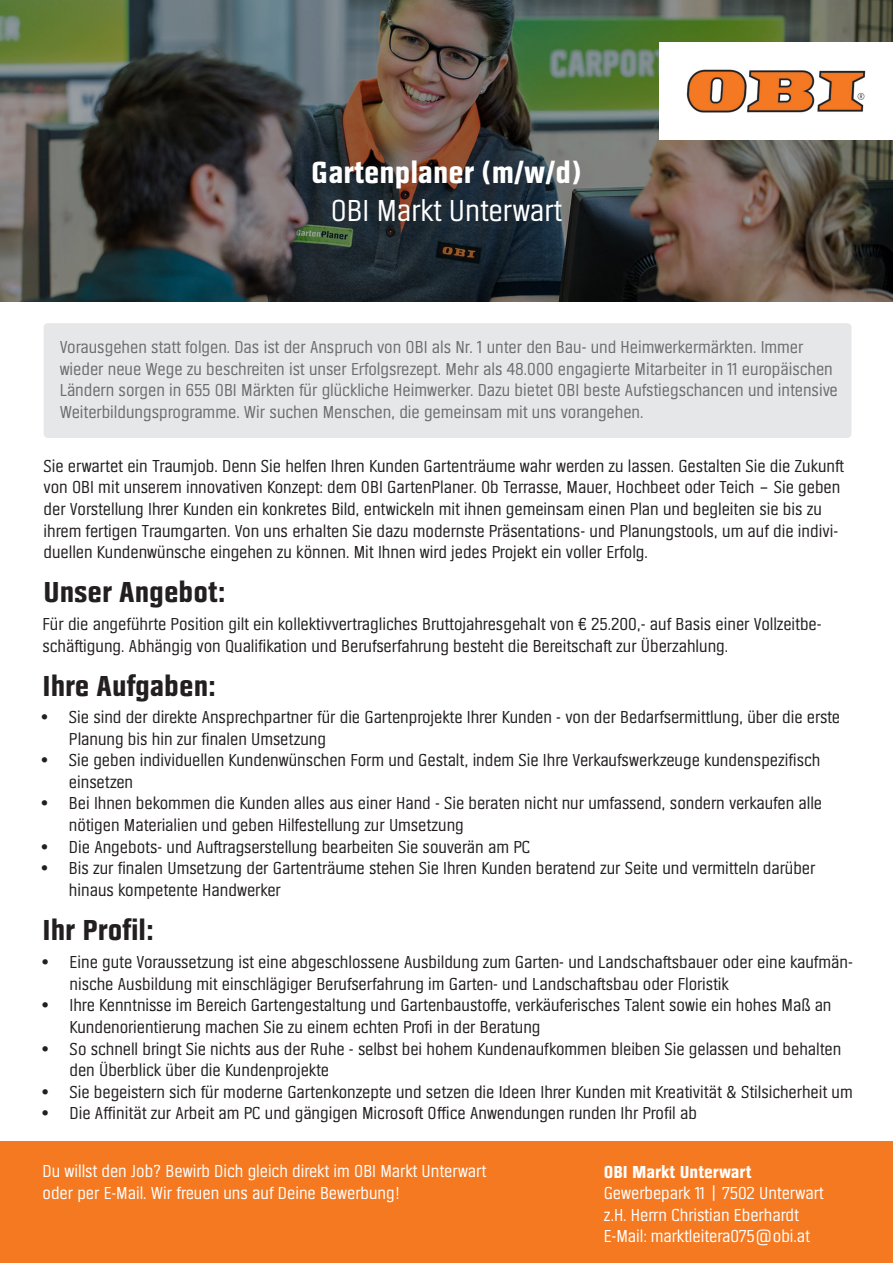
<style>
.page{position:relative;width:893px;height:1263px;background:#fff}
.page>*{position:absolute;margin:0;border:0;box-sizing:border-box;transform-origin:0 0}
.t1{font:700 31.5px "Obi Sans ML";color:#fff}
.t2{font:31.5px "Obi Sans ML";color:#fff}
.t3{font:700 30px "Obi Sans ML";color:#231f20}
.t4{font:18px/21.6px "Obi Sans ML";color:#231f20}
.t5{font:18px/21.6px "Obi Sans ML";color:#6c6d70}
.t6{font:18px/21.6px "Obi Sans ML";color:#fff}
.t7{font:700 18px "Obi Sans ML";color:#fff}
</style>
<div class="page">
<div style="left:0;top:1142px;width:893px;height:121px;background:#f47921"></div>
<img style="left:0;top:0;width:893px;height:302px">
<div style="left:44px;top:323px;width:807px;height:115px;background:#e6e7e9;border-radius:4px"></div>
<h1 class="t1" style="left:311px;top:154px;width:272px">Gartenplaner (m/w/d)</h1>
<h1 class="t2" style="left:331px;top:194px;width:233px">OBI Markt Unterwart</h1>
<p class="t5" style="left:60px;top:337px;width:780px">Vorausgehen statt folgen. Das ist der Anspruch von OBI als Nr. 1 unter den Bau- und Heimwerkermärkten. Immer wieder neue Wege zu beschreiten ist unser Erfolgsrezept. Mehr als 48.000 engagierte Mitarbeiter in 11 europäischen Ländern sorgen in 655 OBI Märkten für glückliche Heimwerker. Dazu bietet OBI beste Aufstiegschancen und intensive Weiterbildungsprogramme. Wir suchen Menschen, die gemeinsam mit uns vorangehen.</p>
<p class="t4" style="left:44px;top:455px;width:802px">Sie erwartet ein Traumjob. Denn Sie helfen Ihren Kunden Gartenträume wahr werden zu lassen. Gestalten Sie die Zukunft von OBI mit unserem innovativen Konzept: dem OBI GartenPlaner. Ob Terrasse, Mauer, Hochbeet oder Teich – Sie geben der Vorstellung Ihrer Kunden ein konkretes Bild, entwickeln mit ihnen gemeinsam einen Plan und begleiten sie bis zu ihrem fertigen Traumgarten. Von uns erhalten Sie dazu modernste Präsentations- und Planungstools, um auf die indivi&shy;duellen Kundenwünsche eingehen zu können. Mit Ihnen wird jedes Projekt ein voller Erfolg.</p>
<h2 class="t3" style="left:43px;top:574px;width:183px">Unser Angebot:</h2>
<p class="t4" style="left:43px;top:614px;width:781px">Für die angeführte Position gilt ein kollektivvertragliches Bruttojahresgehalt von € 25.200,- auf Basis einer Vollzeitbe&shy;schäftigung. Abhängig von Qualifikation und Berufserfahrung besteht die Bereitschaft zur Überzahlung.</p>
<h2 class="t3" style="left:43px;top:668px;width:175px">Ihre Aufgaben:</h2>
<p class="t4" style="left:69px;top:707px;width:773px;text-indent:-27px">• Sie sind der direkte Ansprechpartner für die Gartenprojekte Ihrer Kunden - von der Bedarfsermittlung, über die erste<br>Planung bis hin zur finalen Umsetzung</p>
<p class="t4" style="left:69px;top:750px;width:753px;text-indent:-27px">• Sie geben individuellen Kundenwünschen Form und Gestalt, indem Sie Ihre Verkaufswerkzeuge kundenspezifisch einsetzen</p>
<p class="t4" style="left:69px;top:793px;width:755px;text-indent:-27px">• Bei Ihnen bekommen die Kunden alles aus einer Hand - Sie beraten nicht nur umfassend, sondern verkaufen alle nötigen Materialien und geben Hilfestellung zur Umsetzung</p>
<p class="t4" style="left:42px;top:836px;width:490px">• Die Angebots- und Auftragserstellung bearbeiten Sie souverän am PC</p>
<p class="t4" style="left:69px;top:858px;width:748px;text-indent:-27px">• Bis zur finalen Umsetzung der Gartenträume stehen Sie Ihren Kunden beratend zur Seite und vermitteln darüber hinaus kompetente Handwerker</p>
<h2 class="t3" style="left:43px;top:912px;width:112px">Ihr Profil:</h2>
<p class="t4" style="left:70px;top:952px;width:785px;text-indent:-27px">• Eine gute Voraussetzung ist eine abgeschlossene Ausbildung zum Garten- und Landschaftsbauer oder eine kaufmän&shy;nische Ausbildung mit einschlägiger Berufserfahrung im Garten- und Landschaftsbau oder Floristik</p>
<p class="t4" style="left:70px;top:995px;width:763px;text-indent:-27px">• Ihre Kenntnisse im Bereich Gartengestaltung und Gartenbaustoffe, verkäuferisches Talent sowie ein hohes Maß an<br>Kundenorientierung machen Sie zu einem echten Profi in der Beratung</p>
<p class="t4" style="left:70px;top:1038px;width:773px;text-indent:-27px">• So schnell bringt Sie nichts aus der Ruhe - selbst bei hohem Kundenaufkommen bleiben Sie gelassen und behalten den Überblick über die Kundenprojekte</p>
<p class="t4" style="left:43px;top:1081px;width:812px">• Sie begeistern sich für moderne Gartenkonzepte und setzen die Ideen Ihrer Kunden mit Kreativität &amp; Stilsicherheit um</p>
<p class="t4" style="left:43px;top:1103px;width:656px">• Die Affinität zur Arbeit am PC und gängigen Microsoft Office Anwendungen runden Ihr Profil ab</p>
<p class="t6" style="left:43px;top:1160px;width:445px">Du willst den Job? Bewirb Dich gleich direkt im OBI Markt Unterwart oder per E-Mail. Wir freuen uns auf Deine Bewerbung!</p>
<p class="t7" style="left:604px;top:1161px;width:149px">OBI Markt Unterwart</p>
<p class="t6" style="left:604px;top:1183px;width:221px">Gewerbepark 11 | 7502 Unterwart z.H. Herrn Christian Eberhardt<br>E-Mail: marktleitera075@obi.at</p>
</div>
